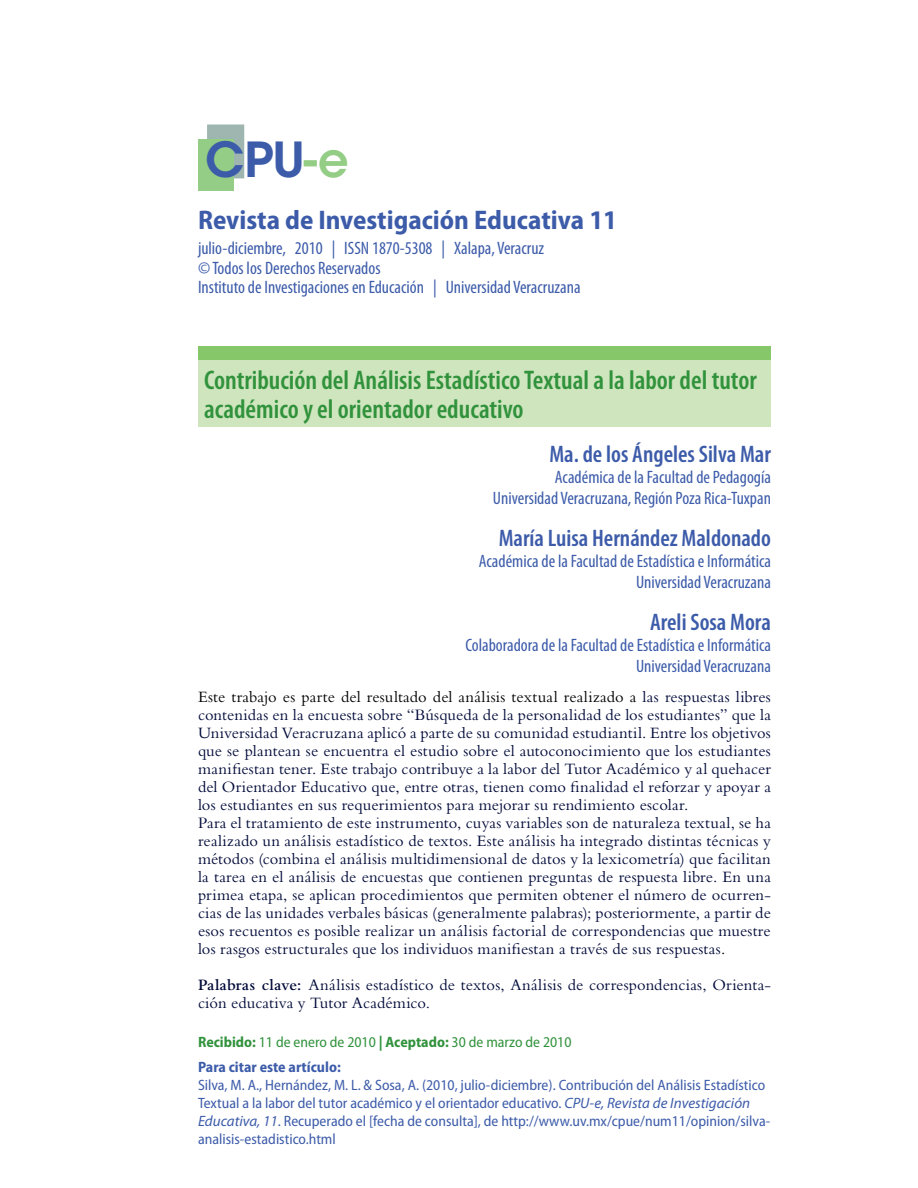
<style>
.page{position:relative;width:918px;height:1188px;background:#fff}
.page>*{position:absolute;margin:0;border:0;box-sizing:border-box;transform-origin:0 0}
.t1{font:600 48px "ITC Avant Garde Std";color:#3c5ba9}
.t2{font:600 condensed 27px/28.5px "Myriad Pro";color:#31923c}
.t3{font:700 semi-condensed 27px "Myriad Pro";color:#3c5ba9}
.t4{font:600 condensed 24px "Myriad Pro";color:#3c5ba9}
.t5{font:condensed 18px/21px "Myriad Pro";color:#3c5ba9;text-align:right}
.t6{font:16.5px/18px "Bembo Std";letter-spacing:.01em;color:#000a39}
.t7{font:semi-condensed 15px/18px "Myriad Pro";color:#3c5ba9}
.t8{font:semi-condensed 15px "Myriad Pro";color:#31923c}
.t9{font:700 semi-condensed 15px "Myriad Pro";color:#3c5ba9}
.s1{color:#94cd85}
.s2{color:#000}
.s3{font-weight:600}
.s4{font-weight:700}
.s5{font-style:italic;font-stretch:normal}
</style>
<div class="page">
<div style="left:207px;top:124px;width:37px;height:54px;background:#9fb5b0;border:2px solid #9fb5b0"></div>
<div style="left:198px;top:139px;width:35px;height:52px;background:#94cd85"></div>
<div style="left:198px;top:360px;width:573px;height:67px;background:#cee5be"></div>
<div style="left:198px;top:346px;width:573px;height:14px;background:#86c769"></div>
<h1 class="t1" style="left:205px;top:129px;width:145px">CPU<span class="s1">-e</span></h1>
<h2 class="t3" style="left:198px;top:205px;width:421px">Revista de Investigación Educativa 11</h2>
<p class="t5" style="left:198px;top:239px;width:384px;line-height:19.5px;text-align:left">julio-diciembre, 2010 | ISSN 1870-5308 | Xalapa, Veracruz<br>© Todos los Derechos Reservados<br>Instituto de Investigaciones en Educación | Universidad Veracruzana</p>
<h2 class="t2" style="left:204px;top:367px;width:554px">Contribución del Análisis Estadístico Textual a la labor del tutor académico y el orientador educativo</h2>
<h3 class="t4" style="left:549px;top:441px;width:223px">Ma. de los Ángeles Silva Mar</h3>
<p class="t5" style="left:493px;top:467px;width:280px">Académica de la Facultad de Pedagogía<br>Universidad Veracruzana, Región Poza Rica-Tuxpan</p>
<h3 class="t4" style="left:499px;top:525px;width:274px">María Luisa Hernández Maldonado</h3>
<p class="t5" style="left:479px;top:551px;width:294px">Académica de la Facultad de Estadística e Informática<br>Universidad Veracruzana</p>
<h3 class="t4" style="left:650px;top:609px;width:122px">Areli Sosa Mora</h3>
<p class="t5" style="left:465px;top:635px;width:307px">Colaboradora de la Facultad de Estadística e Informática<br>Universidad Veracruzana</p>
<p class="t6" style="left:198px;top:688px;width:575px"><span class="s2">Este trabajo es parte del resultado del análisis textual realizado a</span> las respuestas libres contenidas en la encuesta sobre “Búsqueda de la personalidad de los estudiantes” que la Universidad Veracruzana aplicó a parte de su comunidad estudiantil. Entre los objetivos que se plantean se encuentra el estudio sobre el autoconocimiento que los estudiantes manifiestan tener. Este trabajo contribuye a la labor del Tutor Académico y al quehacer del Orientador Educativo que, entre otras, tienen como finalidad el reforzar y apoyar a los estudiantes en sus requerimientos para mejorar su rendimiento escolar.<br>Para el tratamiento de este instrumento, cuyas variables son de naturaleza textual, se ha realizado un análisis estadístico de textos. Este análisis ha integrado distintas técnicas y métodos (combina el análisis multidimensional de datos y la lexicometría) que facilitan la tarea en el análisis de encuestas que contienen preguntas de respuesta libre. En una primea etapa, se aplican procedimientos que permiten obtener el número de ocurren&shy;cias de las unidades verbales básicas (generalmente palabras); posteriormente, a partir de esos recuentos es posible realizar un análisis factorial de correspondencias que muestre los rasgos estructurales que los individuos manifiestan a través de sus respuestas<span class="s2">.</span></p>
<p class="t6" style="left:198px;top:976px;width:574px"><span class="s3">Palabras clave:</span> Análisis estadístico de textos, Análisis de correspondencias, Orienta&shy;ción educativa y Tutor Académico.</p>
<p class="t8" style="left:198px;top:1034px;width:375px"><span class="s4">Recibido:</span> 11 de enero de 2010 <span class="s4">| Aceptado:</span> 30 de marzo de 2010</p>
<p class="t9" style="left:198px;top:1058px;width:144px">Para citar este artículo:</p>
<p class="t7" style="left:198px;top:1076px;width:574px">Silva, M. A., Hernández, M. L. &amp; Sosa, A. (2010, julio-diciembre). Contribución del Análisis Estadístico Textual a la labor del tutor académico y el orientador educativo. <span class="s5">CPU-e, Revista de Investigación Educativa, 11</span>. Recuperado el [fecha de consulta], de http://www.uv.mx/cpue/num11/opinion/silva&shy;analisis-estadistico.html</p>
</div>
